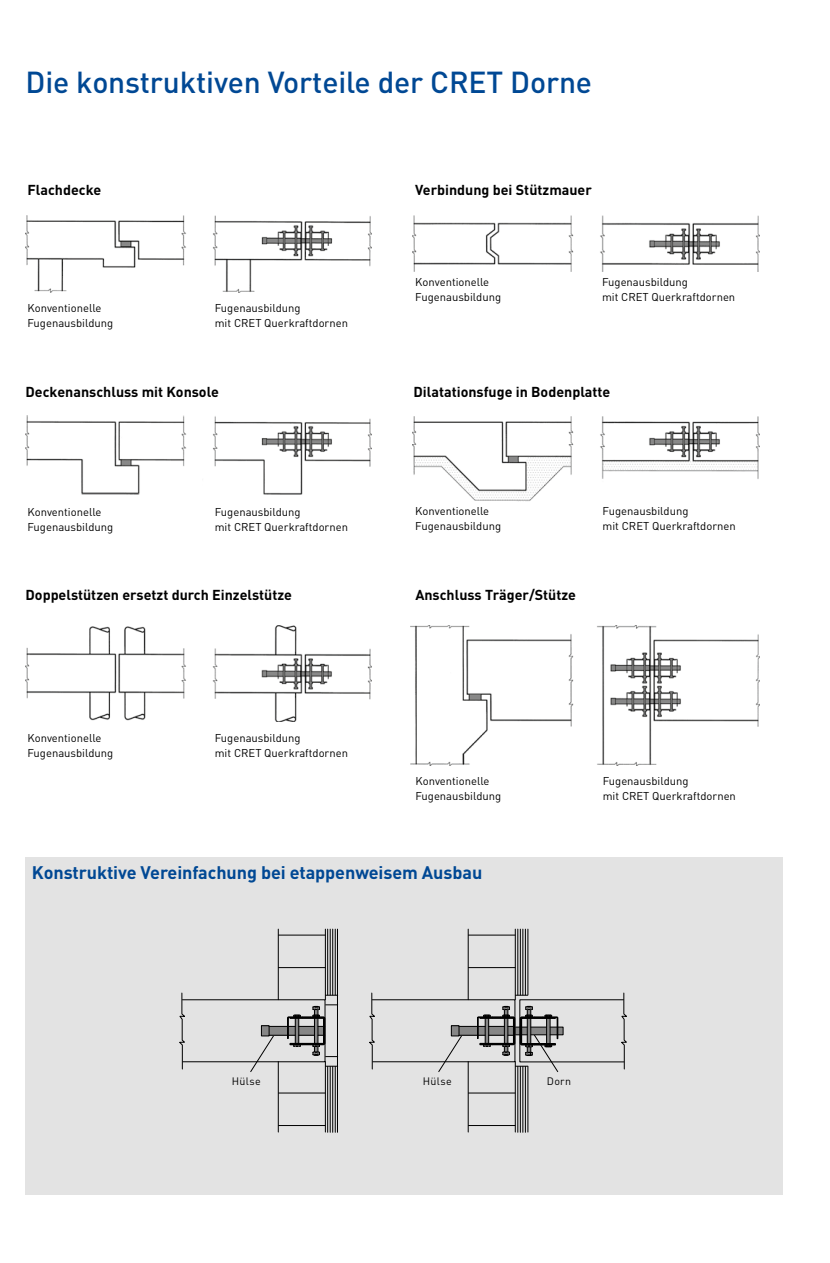
<style>
.page{position:relative;width:830px;height:1263px;background:#fff}
.page>*{position:absolute;margin:0;border:0;box-sizing:border-box;transform-origin:0 0}
.t1{font:500 30px "DIN";letter-spacing:-.005em;color:#004894}
.t2{font:700 18px "DIN";letter-spacing:-.005em;color:#004894}
.t3{font:700 14.25px "DIN";color:#000}
.t4{font:11.25px/15px "DIN";color:#000}
.t5{font:10.65px "DIN";letter-spacing:.025em;color:#000}
</style>
<div class="page">
<img style="left:25px;top:215px;width:346px;height:78px">
<img style="left:412px;top:216px;width:347px;height:55px">
<img style="left:25px;top:416px;width:346px;height:78px">
<img style="left:412px;top:417px;width:347px;height:84px">
<img style="left:25px;top:625px;width:346px;height:97px">
<img style="left:410px;top:625px;width:349px;height:141px">
<div style="left:26px;top:858px;width:756px;height:337px;background:#e3e3e3"></div>
<div style="left:515px;top:1027px;width:47px;height:8px;background:#868686"></div>
<div style="left:557px;top:1027px;width:6px;height:8px;border:1px solid #000"></div>
<svg style="left:179px;top:993px;width:6px;height:76px"></svg>
<hr style="left:278px;top:929px;width:1px;height:71px;background:#000">
<hr style="left:278px;top:1061px;width:1px;height:71px;background:#000">
<hr style="left:325px;top:929px;width:1px;height:71px;background:#000">
<hr style="left:325px;top:1061px;width:1px;height:71px;background:#000">
<hr style="left:337px;top:929px;width:1px;height:203px;background:#000">
<svg style="left:325px;top:995px;width:12px;height:1px"></svg>
<svg style="left:250px;top:1004px;width:87px;height:68px"></svg>
<svg style="left:369px;top:993px;width:6px;height:76px"></svg>
<svg style="left:620px;top:993px;width:7px;height:76px"></svg>
<hr style="left:467px;top:929px;width:1px;height:71px;background:#000">
<hr style="left:467px;top:1061px;width:1px;height:71px;background:#000">
<hr style="left:515px;top:929px;width:1px;height:71px;background:#000">
<hr style="left:515px;top:1061px;width:1px;height:71px;background:#000">
<hr style="left:527px;top:929px;width:1px;height:66px;background:#000">
<hr style="left:525px;top:929px;width:1px;height:66px;background:#000">
<hr style="left:522px;top:929px;width:1px;height:66px;background:#000">
<hr style="left:520px;top:929px;width:1px;height:66px;background:#000">
<hr style="left:517px;top:929px;width:1px;height:66px;background:#000">
<hr style="left:525px;top:1066px;width:1px;height:66px;background:#000">
<hr style="left:522px;top:1066px;width:1px;height:66px;background:#000">
<hr style="left:520px;top:1066px;width:1px;height:66px;background:#000">
<hr style="left:517px;top:1066px;width:1px;height:66px;background:#000">
<hr style="left:335px;top:929px;width:1px;height:66px;background:#000">
<hr style="left:332px;top:929px;width:1px;height:66px;background:#000">
<hr style="left:330px;top:929px;width:1px;height:66px;background:#000">
<hr style="left:327px;top:929px;width:1px;height:66px;background:#000">
<hr style="left:335px;top:1066px;width:1px;height:66px;background:#000">
<hr style="left:332px;top:1066px;width:1px;height:66px;background:#000">
<hr style="left:330px;top:1066px;width:1px;height:66px;background:#000">
<hr style="left:327px;top:1066px;width:1px;height:66px;background:#000">
<hr style="left:527px;top:1066px;width:1px;height:66px;background:#000">
<svg style="left:515px;top:995px;width:12px;height:1px"></svg>
<svg style="left:438px;top:1006px;width:120px;height:66px"></svg>
<hr style="left:468px;top:935px;width:47px;height:1px;background:#000">
<hr style="left:468px;top:967px;width:47px;height:1px;background:#000">
<hr style="left:468px;top:1093px;width:47px;height:1px;background:#000">
<hr style="left:468px;top:1125px;width:47px;height:1px;background:#000">
<hr style="left:278px;top:935px;width:47px;height:1px;background:#000">
<hr style="left:278px;top:967px;width:47px;height:1px;background:#000">
<hr style="left:278px;top:1093px;width:47px;height:1px;background:#000">
<hr style="left:278px;top:1125px;width:47px;height:1px;background:#000">
<h1 class="t1" style="left:26px;top:71px;width:568px">Die konstruktiven Vorteile der CRET Dorne</h1>
<p class="t3" style="left:27px;top:185px;width:75px">Flachdecke</p>
<p class="t4" style="left:27px;top:302px;width:87px">Konventionelle<br>Fugenausbildung</p>
<p class="t4" style="left:215px;top:302px;width:135px">Fugenausbildung<br>mit CRET Querkraftdornen</p>
<p class="t3" style="left:26px;top:387px;width:195px">Deckenanschluss mit Konsole</p>
<p class="t4" style="left:27px;top:505px;width:87px">Konventionelle<br>Fugenausbildung</p>
<p class="t4" style="left:215px;top:505px;width:135px">Fugenausbildung<br>mit CRET Querkraftdornen</p>
<p class="t3" style="left:26px;top:590px;width:268px">Doppelstützen ersetzt durch Einzelstütze</p>
<p class="t4" style="left:27px;top:732px;width:87px">Konventionelle<br>Fugenausbildung</p>
<p class="t4" style="left:215px;top:732px;width:135px">Fugenausbildung<br>mit CRET Querkraftdornen</p>
<p class="t3" style="left:415px;top:185px;width:178px">Verbindung bei Stützmauer</p>
<p class="t4" style="left:415px;top:276px;width:87px">Konventionelle<br>Fugenausbildung</p>
<p class="t4" style="left:601px;top:276px;width:135px">Fugenausbildung<br>mit CRET Querkraftdornen</p>
<p class="t3" style="left:413px;top:387px;width:198px">Dilatationsfuge in Bodenplatte</p>
<p class="t4" style="left:415px;top:505px;width:87px">Konventionelle<br>Fugenausbildung</p>
<p class="t4" style="left:602px;top:505px;width:135px">Fugenausbildung<br>mit CRET Querkraftdornen</p>
<p class="t3" style="left:415px;top:590px;width:162px">Anschluss Träger/Stütze</p>
<p class="t4" style="left:415px;top:775px;width:87px">Konventionelle<br>Fugenausbildung</p>
<p class="t4" style="left:602px;top:775px;width:135px">Fugenausbildung<br>mit CRET Querkraftdornen</p>
<h2 class="t2" style="left:32px;top:866px;width:451px">Konstruktive Vereinfachung bei etappenweisem Ausbau</h2>
<p class="t5" style="left:232px;top:1077px;width:30px">Hülse</p>
<p class="t5" style="left:546px;top:1077px;width:26px">Dorn</p>
<p class="t5" style="left:423px;top:1077px;width:30px">Hülse</p>
</div>
